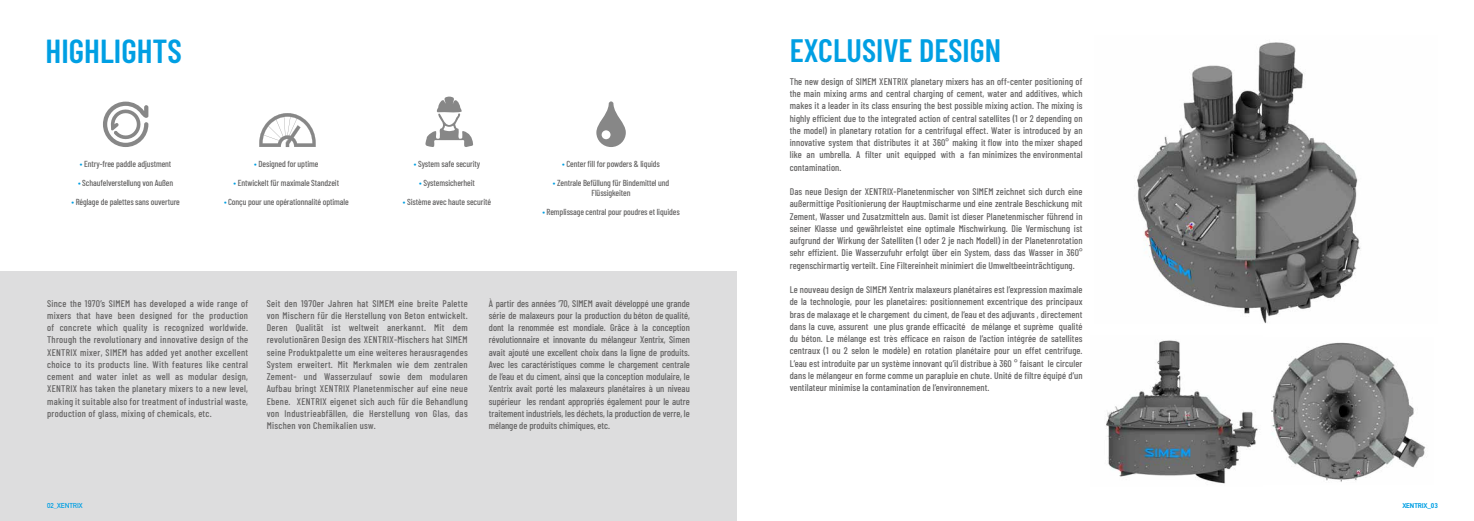
<style>
.page{position:relative;width:1474px;height:521px;background:#fff}
.page>*{position:absolute;margin:0;border:0;box-sizing:border-box;transform-origin:0 0}
.t1{font:600 33.25px "Barlow Condensed";color:#009fe3}
.t2{font:600 32.38px "Barlow Condensed";color:#009fe3}
.t3{font:500 9.62px/12.2px "Barlow Condensed";letter-spacing:.01em;color:#646363;text-align:justify}
.t4{font:500 8.75px/9.6px "Barlow Condensed";letter-spacing:-.01em;color:#646363;text-align:center}
.t5{font:700 7px "DIN Alternate";letter-spacing:-.01em;color:#009fe3}
.t6{font:7px "D DIN Bold";letter-spacing:-.01em;color:#009fe3}
.s1{color:#009fe3}
</style>
<div class="page">
<div style="left:0;top:271px;width:736px;height:250px;background:#ddddde"></div>
<svg style="left:425px;top:96px;width:48px;height:51px"></svg>
<svg style="left:259px;top:113px;width:57px;height:34px"></svg>
<svg style="left:596px;top:101px;width:30px;height:46px"></svg>
<svg style="left:103px;top:102px;width:45px;height:45px"></svg>
<img style="left:1137px;top:42px;width:224px;height:281px">
<img style="left:1271px;top:342px;width:155px;height:140px">
<img style="left:1106px;top:340px;width:152px;height:144px">
<h1 class="t1" style="left:46px;top:27px;width:138px">HIGHLIGHTS</h1>
<p class="t4" style="left:80px;top:158px;width:93px"><span class="s1">•</span> Entry-free paddle adjustment</p>
<p class="t4" style="left:78px;top:178px;width:97px"><span class="s1">•</span> Schaufelverstellung von Außen</p>
<p class="t4" style="left:71px;top:197px;width:110px"><span class="s1">•</span> Réglage de palettes sans ouverture</p>
<p class="t4" style="left:254px;top:158px;width:66px"><span class="s1">•</span> Designed for uptime</p>
<p class="t4" style="left:234px;top:178px;width:107px"><span class="s1">•</span> Entwickelt für maximale Standzeit</p>
<p class="t4" style="left:224px;top:197px;width:126px"><span class="s1">•</span> Conçu pour une opérationnalité optimale</p>
<p class="t4" style="left:414px;top:158px;width:68px"><span class="s1">•</span> System safe security</p>
<p class="t4" style="left:419px;top:178px;width:57px"><span class="s1">•</span> Systemsicherheit</p>
<p class="t4" style="left:403px;top:197px;width:90px"><span class="s1">•</span> Sistème avec haute securité</p>
<p class="t4" style="left:562px;top:158px;width:99px"><span class="s1">•</span> Center fill for powders &amp; liquids</p>
<p class="t4" style="left:553px;top:178px;width:118px"><span class="s1">•</span> Zentrale Befüllung für Bindemittel und<br>Flüssigkeiten</p>
<p class="t4" style="left:542px;top:206px;width:139px"><span class="s1">•</span> Remplissage central pour poudres et liquides</p>
<p class="t3" style="left:47px;top:296px;width:202px">Since the 1970’s SIMEM has developed a wide range of mixers that have been designed for the production of concrete which quality is recognized worldwide.<br>Through the revolutionary and innovative design of the XENTRIX mixer, SIMEM has added yet another excellent choice to its products line. With features like central cement and water inlet as well as modular design, XENTRIX has taken the planetary mixers to a new level, making it suitable also for treatment of industrial waste, production of glass, mixing of chemicals, etc.</p>
<p class="t3" style="left:267px;top:296px;width:202px">Seit den 1970er Jahren hat SIMEM eine breite Palette von Mischern für die Herstellung von Beton entwickelt.<br>Deren Qualität ist weltweit anerkannt. Mit dem revolutionären Design des XENTRIX-Mischers hat SIMEM seine Produktpalette um eine weiteres herausragendes System erweitert. Mit Merkmalen wie dem zentralen Zement- und Wasserzulauf sowie dem modularen Aufbau bringt XENTRIX Planetenmischer auf eine neue Ebene. XENTRIX eigenet sich auch für die Behandlung von Industrieabfällen, die Herstellung von Glas, das Mischen von Chemikalien usw.</p>
<p class="t3" style="left:489px;top:296px;width:202px">À partir des années ‘70, SIMEM avait développé une grande série de malaxeurs pour la production du béton de qualité, dont la renommée est mondiale. Grâce à la conception révolutionnaire et innovante du mélangeur Xentrix, Simen avait ajouté une excellent choix dans la ligne de produits.<br>Avec les caractéristiques comme le chargement centrale de l’eau et du ciment, ainsi que la conception modulaire, le Xentrix avait porté les malaxeurs planétaires à un niveau supérieur les rendant appropriés également pour le autre traitement industriels, les déchets, la production de verre, le mélange de produits chimiques, etc.</p>
<p class="t5" style="left:47px;top:500px;width:37px">02_XENTRIX</p>
<h2 class="t2" style="left:789px;top:27px;width:213px">EXCLUSIVE DESIGN</h2>
<p class="t3" style="left:789px;top:75px;width:294px">The new design of SIMEM XENTRIX planetary mixers has an off-center positioning of the main mixing arms and central charging of cement, water and additives, which makes it a leader in its class ensuring the best possible mixing action. The mixing is highly efficient due to the integrated action of central satellites (1 or 2 depending on the model) in planetary rotation for a centrifugal effect. Water is introduced by an innovative system that distributes it at 360° making it flow into the mixer shaped like an umbrella. A filter unit equipped with a fan minimizes the environmental contamination.</p>
<p class="t3" style="left:789px;top:185px;width:294px">Das neue Design der XENTRIX-Planetenmischer von SIMEM zeichnet sich durch eine außermittige Positionierung der Hauptmischarme und eine zentrale Beschickung mit Zement, Wasser und Zusatzmitteln aus. Damit ist dieser Planetenmischer führend in seiner Klasse und gewährleistet eine optimale Mischwirkung. Die Vermischung ist aufgrund der Wirkung der Satelliten (1 oder 2 je nach Modell) in der Planetenrotation sehr effizient. Die Wasserzufuhr erfolgt über ein System, dass das Wasser in 360° regenschirmartig verteilt. Eine Filtereinheit minimiert die Umweltbeeinträchtigung.</p>
<p class="t3" style="left:789px;top:283px;width:294px">Le nouveau design de SIMEM Xentrix malaxeurs planétaires est l’expression maximale de la technologie, pour les planetaires: positionnement excentrique des principaux bras de malaxage et le chargement du ciment, de l’eau et des adjuvants , directement dans la cuve, assurent une plus grande efficacité de mélange et suprème qualité du béton. Le mélange est très efficace en raison de l’action intégrée de satellites centraux (1 ou 2 selon le modèle) en rotation planétaire pour un effet centrifuge.<br>L’eau est introduite par un système innovant qu’il distribue à 360 ° faisant le circuler dans le mélangeur en forme comme un parapluie en chute. Unité de filtre équipé d’un ventilateur minimise la contamination de l’environnement.</p>
<p class="t6" style="left:1402px;top:502px;width:37px">XENTRIX_03</p>
</div>
